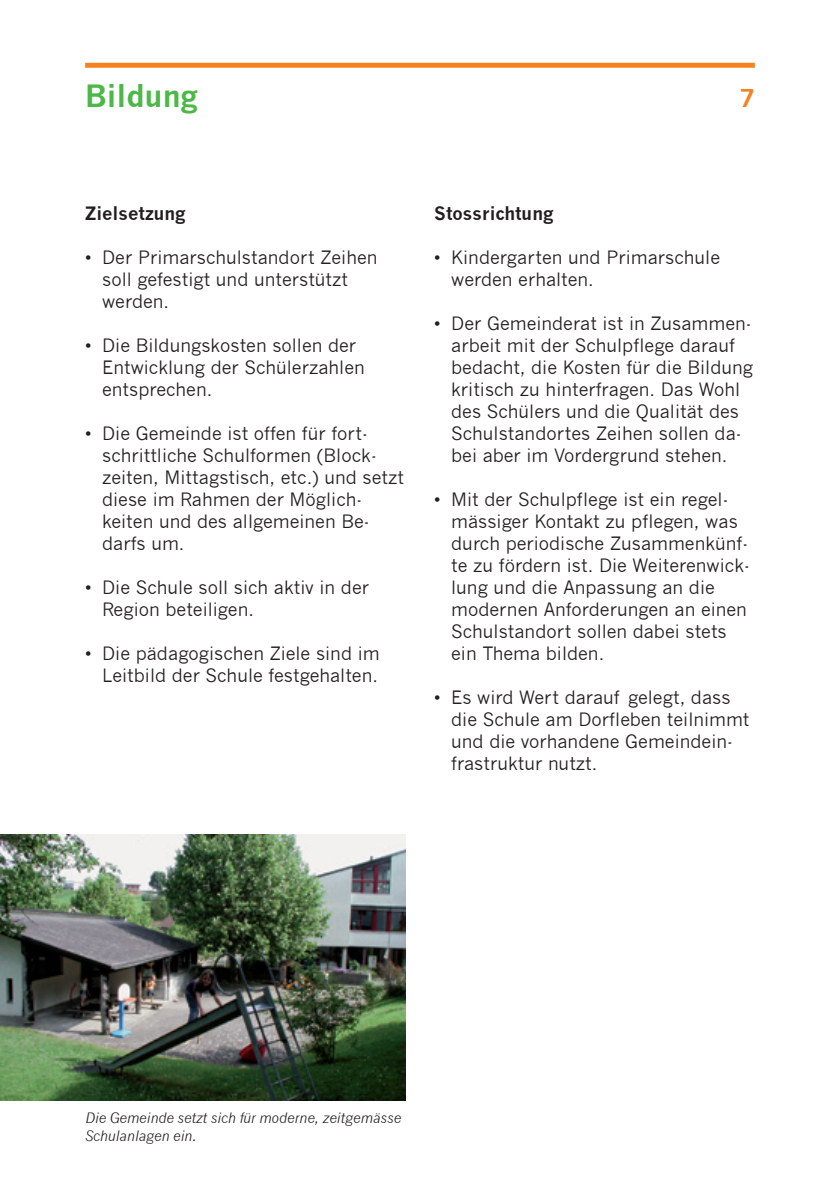
<style>
.page{position:relative;width:840px;height:1191px;background:#fff}
.page>*{position:absolute;margin:0;border:0;box-sizing:border-box;transform-origin:0 0}
.t1{font:700 30px "News Gothic";color:#4cb848}
.t2{font:700 24px "News Gothic";color:#f58220}
.t3{font:18px/22px "News Gothic";color:#231f20}
.t4{font:700 18px "News Gothic";color:#231f20}
.t5{font:italic 14px/18px "News Gothic";color:#231f20}
</style>
<div class="page">
<div style="left:85px;top:63px;width:669px;height:5px;background:#f58220"></div>
<img style="left:0;top:834px;width:405px;height:266px">
<h1 class="t1" style="left:85px;top:78px;width:114px">Bildung</h1>
<h2 class="t2" style="left:739px;top:84px;width:16px">7</h2>
<p class="t4" style="left:85px;top:202px;width:102px">Zielsetzung</p>
<p class="t3" style="left:102px;top:247px;width:277px;text-indent:-17px">• Der Primarschulstandort Zeihen soll gefestigt und unterstützt werden.</p>
<p class="t3" style="left:102px;top:335px;width:264px;text-indent:-17px">• Die Bildungskosten sollen der<br>Entwicklung der Schülerzahlen entsprechen.</p>
<p class="t3" style="left:102px;top:422px;width:303px;text-indent:-17px">• Die Gemeinde ist offen für fort&shy;schrittliche Schulformen (Block&shy;zeiten, Mittagstisch, etc.) und setzt diese im Rahmen der Möglich&shy;keiten und des allgemeinen Be&shy;darfs um.</p>
<p class="t3" style="left:102px;top:576px;width:268px;text-indent:-17px">• Die Schule soll sich aktiv in der<br>Region beteiligen.</p>
<p class="t3" style="left:85px;top:642px;width:296px;text-align:right">• Die pädagogischen Ziele sind im<br>Leitbild der Schule festgehalten.</p>
<p class="t4" style="left:434px;top:202px;width:121px">Stossrichtung</p>
<p class="t3" style="left:451px;top:246px;width:270px;text-indent:-17px">• Kindergarten und Primarschule werden erhalten.</p>
<p class="t3" style="left:451px;top:312px;width:303px;text-indent:-17px">• Der Gemeinderat ist in Zusammen&shy;arbeit mit der Schulpflege darauf bedacht, die Kosten für die Bildung kritisch zu hinterfragen. Das Wohl des Schülers und die Qualität des Schulstandortes Zeihen sollen da&shy;bei aber im Vordergrund stehen.</p>
<p class="t3" style="left:451px;top:488px;width:300px;text-indent:-17px">• Mit der Schulpflege ist ein regel&shy;mässiger Kontakt zu pflegen, was durch periodische Zusammenkünf&shy;te zu fördern ist. Die Weiterenwick&shy;lung und die Anpassung an die modernen Anforderungen an einen<br>Schulstandort sollen dabei stets ein Thema bilden.</p>
<p class="t3" style="left:451px;top:686px;width:300px;text-indent:-17px">• Es wird Wert darauf gelegt, dass die Schule am Dorfleben teilnimmt und die vorhandene Gemeindein&shy;frastruktur nutzt.</p>
<p class="t5" style="left:85px;top:1109px;width:317px">Die Gemeinde setzt sich für moderne, zeitgemässe<br>Schulanlagen ein.</p>
</div>
